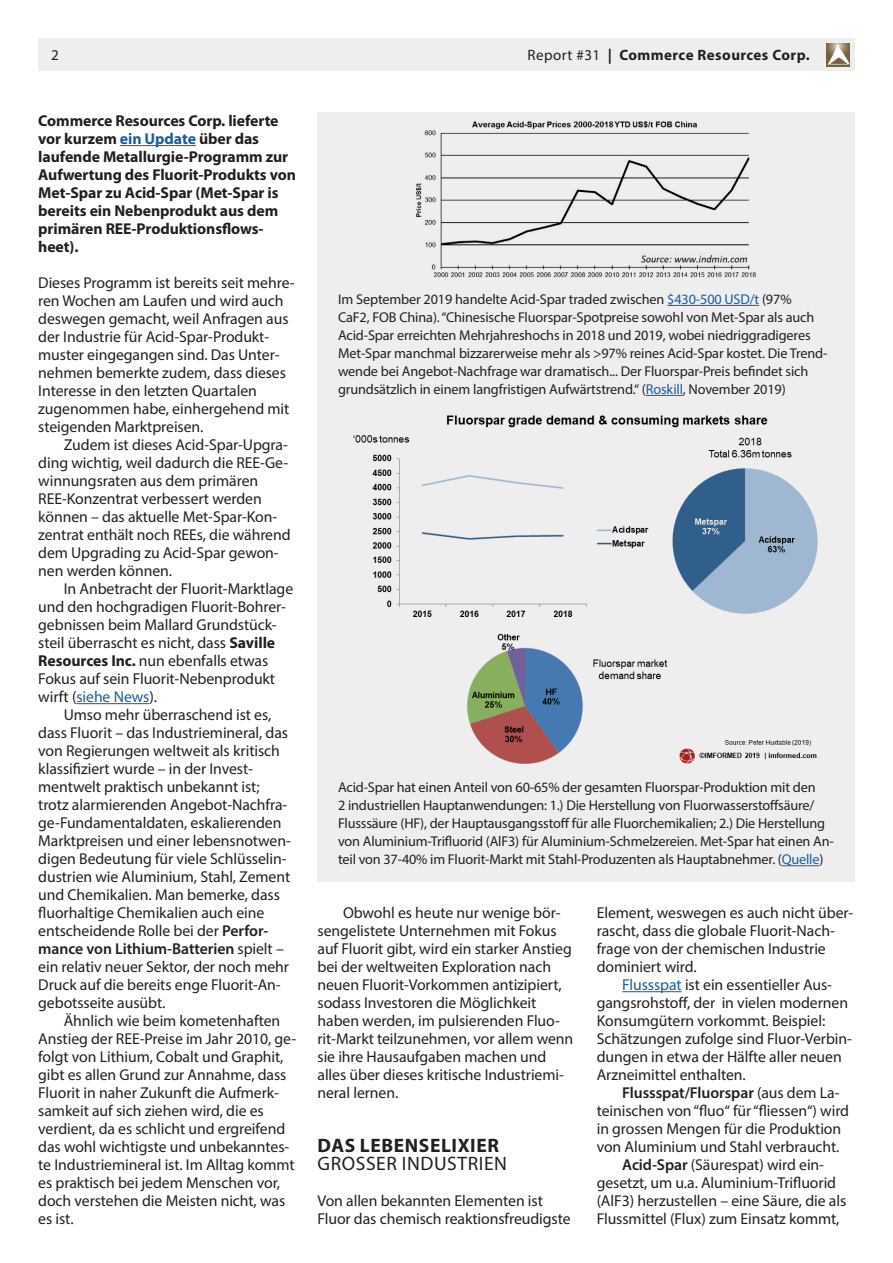
<style>
.page{position:relative;width:893px;height:1263px;background:#fff}
.page>*{position:absolute;margin:0;border:0;box-sizing:border-box;transform-origin:0 0}
.t1{font:19.5px "Myriad Pro";letter-spacing:.03em;color:#231f20}
.t2{font:700 19.5px "Myriad Pro";letter-spacing:.03em;color:#231f20}
.t3{font:15.75px/18px "Myriad Pro";letter-spacing:-.005em;color:#231f20}
.t4{font:700 15.75px/18px "Myriad Pro";letter-spacing:-.005em;color:#231f20}
.t5{font:600 15.75px "Myriad Pro";letter-spacing:-.005em;color:#231f20}
.t6{font:700 15px "Myriad Pro";letter-spacing:.03em;color:#231f20}
.t7{font:15px "Myriad Pro";color:#231f20}
.t8{font:14.25px/18px "Myriad Pro";letter-spacing:-.01em;color:#231f20}
.s1{color:#175d9e}
.s2{font-weight:700}
.s3{font-weight:600}
.s4{font-weight:400}
</style>
<div class="page">
<hr style="left:120px;top:145px;width:76px;height:1px;background:#175d9e">
<hr style="left:76px;top:703px;width:73px;height:1px;background:#175d9e">
<hr style="left:622px;top:991px;width:60px;height:1px;background:#175d9e">
<div style="left:317px;top:113px;width:538px;height:769px;background:#eeeeef"></div>
<div style="left:38px;top:38px;width:817px;height:33px;background:#eeeeef"></div>
<img style="left:827px;top:43px;width:22px;height:23px">
<img style="left:416px;top:121px;width:340px;height:157px">
<hr style="left:667px;top:305px;width:92px;height:1px;background:#175d9e">
<hr style="left:646px;top:395px;width:37px;height:1px;background:#175d9e">
<img style="left:353px;top:416px;width:465px;height:348px">
<hr style="left:782px;top:865px;width:37px;height:1px;background:#175d9e">
<p class="t7" style="left:51px;top:46px;width:9px">2</p>
<p class="t4" style="left:38px;top:112px;width:259px">Commerce Resources Corp. lieferte vor kurzem <span class="s1">ein Update</span> über das laufende Metallurgie-Programm zur<br>Aufwertung des Fluorit-Produkts von<br>Met-Spar zu Acid-Spar (Met-Spar is bereits ein Nebenprodukt aus dem primären REE-Produktionsflows&shy;heet).</p>
<p class="t3" style="left:38px;top:273px;width:258px">Dieses Programm ist bereits seit mehre&shy;ren Wochen am Laufen und wird auch deswegen gemacht, weil Anfragen aus der Industrie für Acid-Spar-Produkt&shy;muster eingegangen sind. Das Unter&shy;nehmen bemerkte zudem, dass dieses Interesse in den letzten Quartalen zugenommen habe, einhergehend mit steigenden Marktpreisen.</p>
<p class="t3" style="left:38px;top:436px;width:254px;text-indent:26px">Zudem ist dieses Acid-Spar-Upgra&shy;ding wichtig, weil dadurch die REE-Ge&shy;winnungsraten aus dem primären REE-Konzentrat verbessert werden können – das aktuelle Met-Spar-Kon&shy;zentrat enthält noch REEs, die während dem Upgrading zu Acid-Spar gewon&shy;nen werden können.</p>
<p class="t3" style="left:38px;top:580px;width:256px;text-indent:26px">In Anbetracht der Fluorit-Marktlage und den hochgradigen Fluorit-Bohrer&shy;gebnissen beim Mallard Grundstück&shy;steil überrascht es nicht, dass <span class="s2">Saville Resources Inc.</span> nun ebenfalls etwas Fokus auf sein Fluorit-Nebenprodukt wirft (<span class="s1">siehe News</span>).</p>
<p class="t3" style="left:38px;top:706px;width:254px;text-indent:26px">Umso mehr überraschend ist es, dass Fluorit – das Industriemineral, das von Regierungen weltweit als kritisch klassifiziert wurde – in der Invest&shy;mentwelt praktisch unbekannt ist; trotz alarmierenden Angebot-Nachfra&shy;ge-Fundamentaldaten, eskalierenden Marktpreisen und einer lebensnotwen&shy;digen Bedeutung für viele Schlüsselin&shy;dustrien wie Aluminium, Stahl, Zement und Chemikalien. Man bemerke, dass fluorhaltige Chemikalien auch eine entscheidende Rolle bei der <span class="s3">Perfor&shy;mance von Lithium-Batterien</span> spielt – ein relativ neuer Sektor, der noch mehr Druck auf die bereits enge Fluorit-An&shy;gebotsseite ausübt.</p>
<p class="t3" style="left:38px;top:1012px;width:259px;text-indent:26px">Ähnlich wie beim kometenhaften Anstieg der REE-Preise im Jahr 2010, ge&shy;folgt von Lithium, Cobalt und Graphit, gibt es allen Grund zur Annahme, dass Fluorit in naher Zukunft die Aufmerk&shy;samkeit auf sich ziehen wird, die es verdient, da es schlicht und ergreifend das wohl wichtigste und unbekanntes&shy;te Industriemineral ist. Im Alltag kommt es praktisch bei jedem Menschen vor, doch verstehen die Meisten nicht, was es ist.</p>
<p class="t6" style="left:528px;top:47px;width:283px"><span class="s4">Report #31</span> | Commerce Resources Corp.</p>
<p class="t8" style="left:338px;top:290px;width:491px">Im September 2019 handelte Acid-Spar traded zwischen <span class="s1">$430-500 USD/t</span> (97%<br>CaF2, FOB China). “Chinesische Fluorspar-Spotpreise sowohl von Met-Spar als auch Acid-Spar erreichten Mehrjahreshochs in 2018 und 2019, wobei niedriggradigeres Met-Spar manchmal bizzarerweise mehr als &gt;97% reines Acid-Spar kostet. Die Trend&shy;wende bei Angebot-Nachfrage war dramatisch... Der Fluorspar-Preis befindet sich grundsätzlich in einem langfristigen Aufwärtstrend.“ (<span class="s1">Roskill</span>, November 2019)</p>
<p class="t8" style="left:338px;top:778px;width:497px">Acid-Spar hat einen Anteil von 60-65% der gesamten Fluorspar-Produktion mit den<br>2 industriellen Hauptanwendungen: 1.) Die Herstellung von Fluorwasserstoffsäure/ Flusssäure (HF), der Hauptausgangsstoff für alle Fluorchemikalien; 2.) Die Herstellung von Aluminium-Trifluorid (AlF3) für Aluminium-Schmelzereien. Met-Spar hat einen An&shy;teil von 37-40% im Fluorit-Markt mit Stahl-Produzenten als Hauptabnehmer. (<span class="s1">Quelle</span>)</p>
<p class="t3" style="left:317px;top:904px;width:257px;text-indent:26px">Obwohl es heute nur wenige bör&shy;sengelistete Unternehmen mit Fokus auf Fluorit gibt, wird ein starker Anstieg bei der weltweiten Exploration nach neuen Fluorit-Vorkommen antizipiert, sodass Investoren die Möglichkeit haben werden, im pulsierenden Fluo&shy;rit-Markt teilzunehmen, vor allem wenn sie ihre Hausaufgaben machen und alles über dieses kritische Industriemi&shy;neral lernen.</p>
<p class="t2" style="left:317px;top:1135px;width:183px">DAS LEBENSELIXIER</p>
<p class="t1" style="left:317px;top:1151px;width:191px">GROSSER INDUSTRIEN</p>
<p class="t3" style="left:317px;top:1191px;width:255px">Von allen bekannten Elementen ist<br>Fluor das chemisch reaktionsfreudigste</p>
<p class="t3" style="left:597px;top:903px;width:258px">Element, weswegen es auch nicht über&shy;rascht, dass die globale Fluorit-Nach&shy;frage von der chemischen Industrie dominiert wird.</p>
<p class="t3" style="left:597px;top:975px;width:257px;text-indent:26px"><span class="s1">Flussspat</span> ist ein essentieller Aus&shy;gangsrohstoff, der in vielen modernen Konsumgütern vorkommt. Beispiel:<br>Schätzungen zufolge sind Fluor-Verbin&shy;dungen in etwa der Hälfte aller neuen Arzneimittel enthalten.</p>
<p class="t5" style="left:622px;top:1083px;width:219px">Flussspat/Fluorspar <span class="s4">(aus dem La-</span></p>
<p class="t3" style="left:597px;top:1101px;width:254px">teinischen von “fluo“ für “fliessen“) wird</p>
<p class="t3" style="left:597px;top:1119px;width:246px">in grossen Mengen für die Produktion</p>
<p class="t3" style="left:597px;top:1138px;width:244px">von Aluminium und Stahl verbraucht.</p>
<p class="t3" style="left:622px;top:1156px;width:203px"><span class="s3">Acid-Spar</span> (Säurespat) wird ein-</p>
<p class="t3" style="left:597px;top:1174px;width:241px">gesetzt, um u.a. Aluminium-Trifluorid</p>
<p class="t3" style="left:597px;top:1192px;width:251px">(AlF3) herzustellen – eine Säure, die als</p>
<p class="t3" style="left:597px;top:1210px;width:244px">Flussmittel (Flux) zum Einsatz kommt,</p>
</div>
